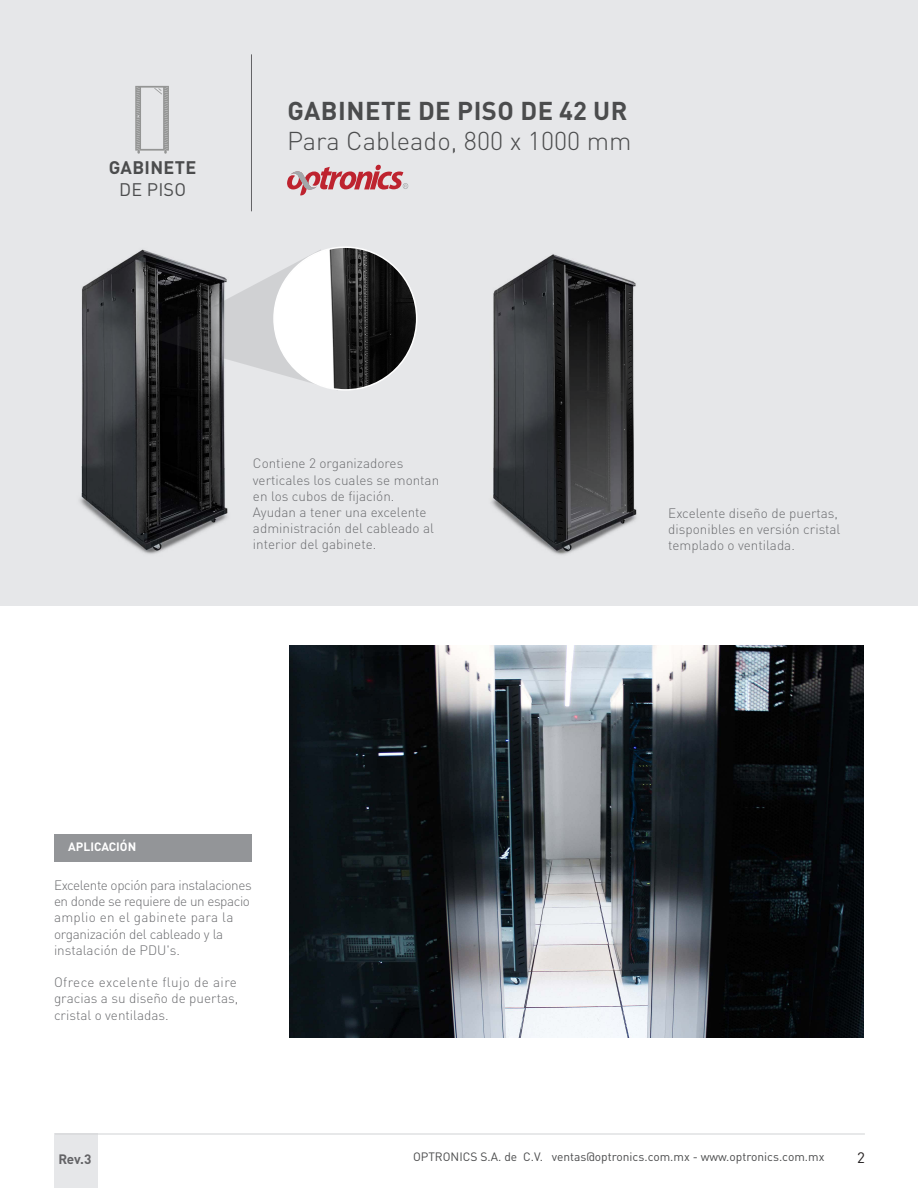
<style>
.page{position:relative;width:918px;height:1188px;background:#fff}
.page>*{position:absolute;margin:0;border:0;box-sizing:border-box;transform-origin:0 0}
.t1{font:300 25.5px "DIN Pro";color:#4b4c4d}
.t2{font:700 25.5px "DIN Pro";letter-spacing:.02em;color:#4b4c4d}
.t3{font:700 18px "DIN Pro";letter-spacing:.02em;color:#4b4c4d}
.t4{font:18px "DIN Pro";letter-spacing:.01em;color:#4b4c4d}
.t5{font:15px "DIN Pro";color:#231f20}
.t6{font:300 13.5px/16.2px "DIN Pro";color:#6c6d70}
.t7{font:300 13.5px/16.2px "DIN Pro";letter-spacing:-.03em;color:#6c6d70}
.t8{font:700 13.5px "DIN Pro";color:#636366}
.t9{font:12px "DIN Pro";color:#4b4c4d}
.t10{font:700 12px "DIN Pro";color:#fff}
</style>
<div class="page">
<div style="left:0;top:0;width:918px;height:605px;background:#e6e7e9"></div>
<div style="left:54px;top:1134px;width:44px;height:54px;background:#e6e7e9"></div>
<hr style="left:251px;top:54px;width:1px;height:157px;background:#636366">
<hr style="left:55px;top:1134px;width:810px;height:1px;background:#d1d2d4">
<svg style="left:287px;top:165px;width:121px;height:30px"></svg>
<svg style="left:135px;top:86px;width:34px;height:68px"></svg>
<div style="left:54px;top:834px;width:198px;height:28px;background:#939598"></div>
<img style="left:79px;top:249px;width:149px;height:305px">
<img style="left:491px;top:254px;width:146px;height:301px">
<img style="left:290px;top:646px;width:574px;height:391px">
<svg style="left:153px;top:246px;width:264px;height:145px"></svg>
<h2 class="t3" style="left:109px;top:153px;width:89px">GABINETE</h2>
<h2 class="t4" style="left:119px;top:177px;width:68px">DE PISO</h2>
<h1 class="t2" style="left:287px;top:89px;width:342px">GABINETE DE PISO DE 42 UR</h1>
<h1 class="t1" style="left:287px;top:121px;width:346px">Para Cableado, 800 x 1000 mm</h1>
<p class="t6" style="left:253px;top:454px;width:188px">Contiene 2 organizadores verticales los cuales se montan en los cubos de fijación.<br>Ayudan a tener una excelente administración del cableado al interior del gabinete.</p>
<p class="t6" style="left:668px;top:504px;width:174px">Excelente diseño de puertas, disponibles en versión cristal templado o ventilada.</p>
<p class="t10" style="left:68px;top:837px;width:69px">APLICACIÓN</p>
<p class="t7" style="left:54px;top:876px;width:199px">Excelente opción para instalaciones en donde se requiere de un espacio amplio en el gabinete para la organización del cableado y la instalación de PDU's.</p>
<p class="t6" style="left:54px;top:973px;width:186px;text-align:justify">Ofrece excelente flujo de aire gracias a su diseño de puertas, cristal o ventiladas.</p>
<p class="t8" style="left:58px;top:1148px;width:34px">Rev.3</p>
<p class="t9" style="left:413px;top:1149px;width:413px">OPTRONICS S.A. de C.V. ventas@optronics.com.mx - www.optronics.com.mx</p>
<p class="t5" style="left:857px;top:1148px;width:9px">2</p>
</div>
